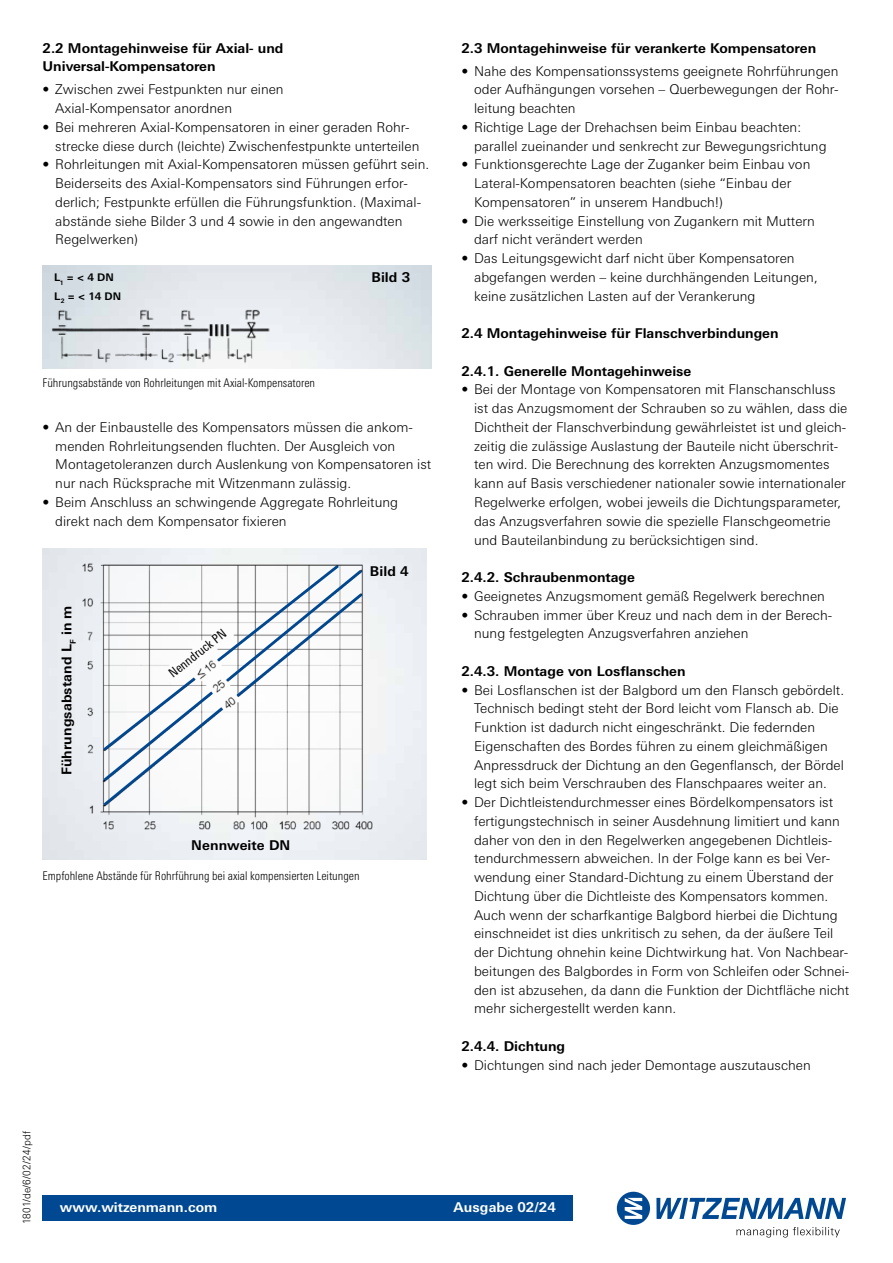
<style>
.page{position:relative;width:893px;height:1263px;background:#fff}
.page>*{position:absolute;margin:0;border:0;box-sizing:border-box;transform-origin:0 0}
.t1{font:300 13.5px/18.8px "Univers Next Pro";color:#000}
.t2{font:700 13.5px/18.8px "Univers Next Pro";color:#000}
.t3{font:700 13.5px "Univers Next Pro";color:#fff}
.t4{font:condensed 12.75px "Univers Next Pro";color:#000}
.t5{font:300 condensed 12px "Univers Next Pro";color:#000}
.t6{font:300 10.5px "Univers Next Pro";letter-spacing:.015em;color:#000;scale:.95 1}
.t7{font:700 10.5px "Univers Next Pro";color:#000}
</style>
<div class="page">
<div style="left:43px;top:1195px;width:530px;height:25px;background:#004891"></div>
<svg style="left:617px;top:1192px;width:33px;height:33px"></svg>
<svg style="left:656px;top:1198px;width:190px;height:21px"></svg>
<svg style="left:736px;top:1227px;width:104px;height:10px"></svg>
<img style="left:51px;top:265px;width:224px;height:104px">
<img style="left:59px;top:560px;width:327px;height:290px">
<svg style="left:100px;top:562px;width:265px;height:247px"></svg>
<p class="t2" style="left:43px;top:38px;width:242px">2.2 Montagehinweise für Axial- und<br>Universal-Kompensatoren</p>
<p class="t1" style="left:55px;top:80px;width:230px;text-indent:-13px">• Zwischen zwei Festpunkten nur einen<br>Axial-Kompensator anordnen</p>
<p class="t1" style="left:55px;top:118px;width:366px;text-indent:-13px">• Bei mehreren Axial-Kompensatoren in einer geraden Rohr&shy;strecke diese durch (leichte) Zwischenfestpunkte unterteilen</p>
<p class="t1" style="left:55px;top:155px;width:376px;text-indent:-13px">• Rohrleitungen mit Axial-Kompensatoren müssen geführt sein.<br>Beiderseits des Axial-Kompensators sind Führungen erfor&shy;derlich; Festpunkte erfüllen die Führungsfunktion. (Maximal&shy;abstände siehe Bilder 3 und 4 sowie in den angewandten Regelwerken)</p>
<p class="t7" style="left:54px;top:271px;width:61px">L<sub>1</sub> = &lt; 4 DN</p>
<p class="t2" style="left:371px;top:268px;width:40px">Bild 3</p>
<p class="t7" style="left:54px;top:290px;width:69px">L<sub>2</sub> = &lt; 14 DN</p>
<p class="t5" style="left:43px;top:376px;width:274px">Führungsabstände von Rohrleitungen mit Axial-Kompensatoren</p>
<p class="t1" style="left:55px;top:418px;width:378px;text-indent:-13px">• An der Einbaustelle des Kompensators müssen die ankom&shy;menden Rohrleitungsenden fluchten. Der Ausgleich von Montagetoleranzen durch Auslenkung von Kompensatoren ist nur nach Rücksprache mit Witzenmann zulässig.</p>
<p class="t1" style="left:55px;top:493px;width:344px;text-indent:-13px">• Beim Anschluss an schwingende Aggregate Rohrleitung direkt nach dem Kompensator fixieren</p>
<p class="t2" style="left:57px;top:775px;width:171px;rotate:-90deg">Führungsabstand L<sub>F</sub> in m</p>
<p class="t4" style="left:166px;top:668px;width:71px;rotate:-38deg">Nenndruck PN</p>
<p class="t2" style="left:370px;top:561px;width:40px">Bild 4</p>
<p class="t2" style="left:191px;top:836px;width:101px">Nennweite DN</p>
<p class="t5" style="left:43px;top:869px;width:319px">Empfohlene Abstände für Rohrführung bei axial kompensierten Leitungen</p>
<p class="t2" style="left:461px;top:38px;width:356px">2.3 Montagehinweise für verankerte Kompensatoren</p>
<p class="t1" style="left:474px;top:61px;width:366px;text-align:justify;text-indent:-13px">• Nahe des Kompensationssystems geeignete Rohrführungen oder Aufhängungen vorsehen – Querbewegungen der Rohr&shy;leitung beachten</p>
<p class="t1" style="left:474px;top:118px;width:354px;text-indent:-13px">• Richtige Lage der Drehachsen beim Einbau beachten: parallel zueinander und senkrecht zur Bewegungsrichtung</p>
<p class="t1" style="left:474px;top:155px;width:338px;text-indent:-13px">• Funktionsgerechte Lage der Zuganker beim Einbau von<br>Lateral-Kompensatoren beachten (siehe “Einbau der<br>Kompensatoren” in unserem Handbuch!)</p>
<p class="t1" style="left:474px;top:211px;width:342px;text-indent:-13px">• Die werksseitige Einstellung von Zugankern mit Muttern darf nicht verändert werden</p>
<p class="t1" style="left:474px;top:249px;width:345px;text-indent:-13px">• Das Leitungsgewicht darf nicht über Kompensatoren abgefangen werden – keine durchhängenden Leitungen, keine zusätzlichen Lasten auf der Verankerung</p>
<p class="t2" style="left:461px;top:324px;width:319px">2.4 Montagehinweise für Flanschverbindungen</p>
<p class="t2" style="left:461px;top:361px;width:232px">2.4.1. Generelle Montagehinweise</p>
<p class="t1" style="left:474px;top:380px;width:375px;text-indent:-13px">• Bei der Montage von Kompensatoren mit Flanschanschluss ist das Anzugsmoment der Schrauben so zu wählen, dass die Dichtheit der Flanschverbindung gewährleistet ist und gleich&shy;zeitig die zulässige Auslastung der Bauteile nicht überschrit&shy;ten wird. Die Berechnung des korrekten Anzugsmomentes kann auf Basis verschiedener nationaler sowie internationaler Regelwerke erfolgen, wobei jeweils die Dichtungsparameter, das Anzugsverfahren sowie die spezielle Flanschgeometrie und Bauteilanbindung zu berücksichtigen sind.</p>
<p class="t2" style="left:461px;top:568px;width:175px">2.4.2. Schraubenmontage</p>
<p class="t1" style="left:461px;top:586px;width:365px">• Geeignetes Anzugsmoment gemäß Regelwerk berechnen</p>
<p class="t1" style="left:474px;top:605px;width:360px;text-indent:-13px">• Schrauben immer über Kreuz und nach dem in der Berech&shy;nung festgelegten Anzugsverfahren anziehen</p>
<p class="t2" style="left:461px;top:661px;width:226px">2.4.3. Montage von Losflanschen</p>
<p class="t1" style="left:474px;top:680px;width:371px;text-indent:-13px">• Bei Losflanschen ist der Balgbord um den Flansch gebördelt.<br>Technisch bedingt steht der Bord leicht vom Flansch ab. Die Funktion ist dadurch nicht eingeschränkt. Die federnden Eigenschaften des Bordes führen zu einem gleichmäßigen Anpressdruck der Dichtung an den Gegenflansch, der Bördel legt sich beim Verschrauben des Flanschpaares weiter an.</p>
<p class="t1" style="left:474px;top:793px;width:377px;text-indent:-13px">• Der Dichtleistendurchmesser eines Bördelkompensators ist fertigungstechnisch in seiner Ausdehnung limitiert und kann daher von den in den Regelwerken angegebenen Dichtleis&shy;tendurchmessern abweichen. In der Folge kann es bei Ver&shy;wendung einer Standard-Dichtung zu einem Überstand der Dichtung über die Dichtleiste des Kompensators kommen.<br>Auch wenn der scharfkantige Balgbord hierbei die Dichtung einschneidet ist dies unkritisch zu sehen, da der äußere Teil der Dichtung ohnehin keine Dichtwirkung hat. Von Nachbear&shy;beitungen des Balgbordes in Form von Schleifen oder Schnei&shy;den ist abzusehen, da dann die Funktion der Dichtfläche nicht mehr sichergestellt werden kann.</p>
<p class="t2" style="left:461px;top:1036px;width:105px">2.4.4. Dichtung</p>
<p class="t1" style="left:461px;top:1055px;width:351px">• Dichtungen sind nach jeder Demontage auszutauschen</p>
<p class="t6" style="left:21px;top:1224px;width:99px;rotate:-90deg">1801/de/6/02/24/pdf</p>
<p class="t3" style="left:60px;top:1199px;width:159px">www.witzenmann.com</p>
<p class="t3" style="left:454px;top:1199px;width:104px">Ausgabe 02/24</p>
</div>
